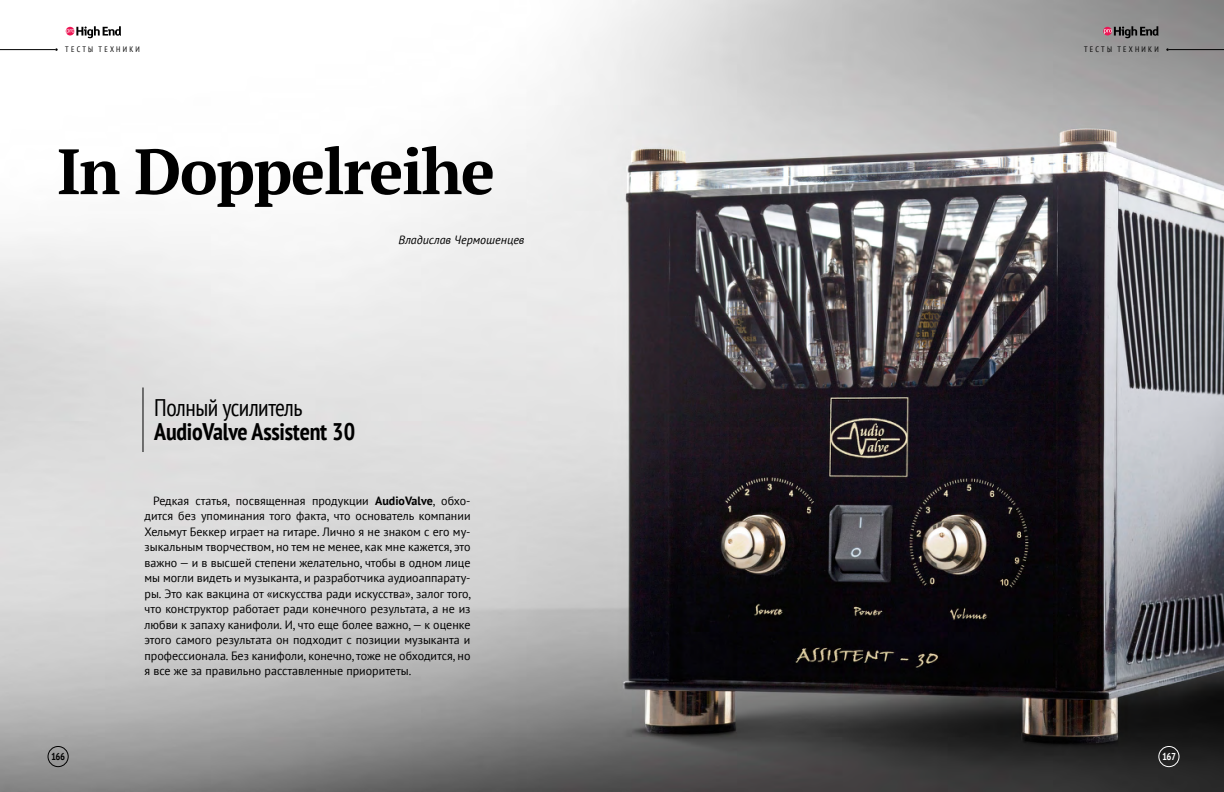
<style>
.page{position:relative;width:1224px;height:792px;background:#fff}
.page>*{position:absolute;margin:0;border:0;box-sizing:border-box;transform-origin:0 0}
.t1{font:700 63.9px "PT Serif";letter-spacing:-.025em;color:#000}
.t2{font:700 condensed 24px "PT Sans";letter-spacing:-.01em;color:#000}
.t3{font:condensed 24px "PT Sans";letter-spacing:-.02em;color:#000}
.t4{font:12px/15.5px "PT Sans";color:#000;text-align:justify}
.t5{font:italic 12px "PT Sans";color:#000}
.t6{font:700 condensed 10px "PT Sans";color:#000}
.t7{font:700 condensed 10px "PT Sans";color:#fff}
.t8{font:condensed 8px "PT Sans";color:#000}
.s1{font-weight:700}
</style>
<div class="page">
<img style="left:0;top:0;width:1224px;height:792px">
<hr style="left:143px;top:387px;width:1px;height:65px;background:#000">
<svg style="left:67px;top:26px;width:54px;height:12px"></svg>
<svg style="left:1104px;top:26px;width:54px;height:12px"></svg>
<hr style="left:0;top:49px;width:55px;height:1px;background:#000">
<hr style="left:1169px;top:49px;width:55px;height:1px;background:#000">
<div style="left:48px;top:746px;width:20px;height:21px;border:1px solid #000;border-radius:50%"></div>
<div style="left:1159px;top:746px;width:20px;height:21px;border:1px solid #fff;border-radius:50%"></div>
<p class="t8" style="left:65px;top:44px;width:4px">тесты</p>
<p class="t8" style="left:99px;top:44px;width:7px">техники</p>
<p class="t8" style="left:1084px;top:44px;width:7px">тесты</p>
<p class="t8" style="left:1117px;top:44px;width:7px">техники</p>
<h1 class="t1" style="left:57px;top:129px;width:440px">In Doppelreihe</h1>
<p class="t5" style="left:398px;top:232px;width:128px">Владислав Чермошенцев</p>
<h2 class="t3" style="left:154px;top:392px;width:150px">Полный усилитель</h2>
<h2 class="t2" style="left:154px;top:415px;width:203px">AudioValve Assistent 30</h2>
<p class="t4" style="left:145px;top:493px;width:328px;text-indent:8px">Редкая статья, посвященная продукции <span class="s1">AudioValve</span>, обхо&shy;дится без упоминания того факта, что основатель компании Хельмут Беккер играет на гитаре. Лично я не знаком с его му&shy;зыкальным творчеством, но тем не менее, как мне кажется, это важно — и в высшей степени желательно, чтобы в одном лице мы могли видеть и музыканта, и разработчика аудиоаппарату&shy;ры. Это как вакцина от «искусства ради искусства», залог того, что конструктор работает ради конечного результата, а не из любви к запаху канифоли. И, что еще более важно, — к оценке этого самого результата он подходит с позиции музыканта и профессионала. Без канифоли, конечно, тоже не обходится, но я все же за правильно расставленные приоритеты.</p>
<p class="t6" style="left:51px;top:750px;width:16px">166</p>
<p class="t7" style="left:1162px;top:750px;width:16px">167</p>
</div>
